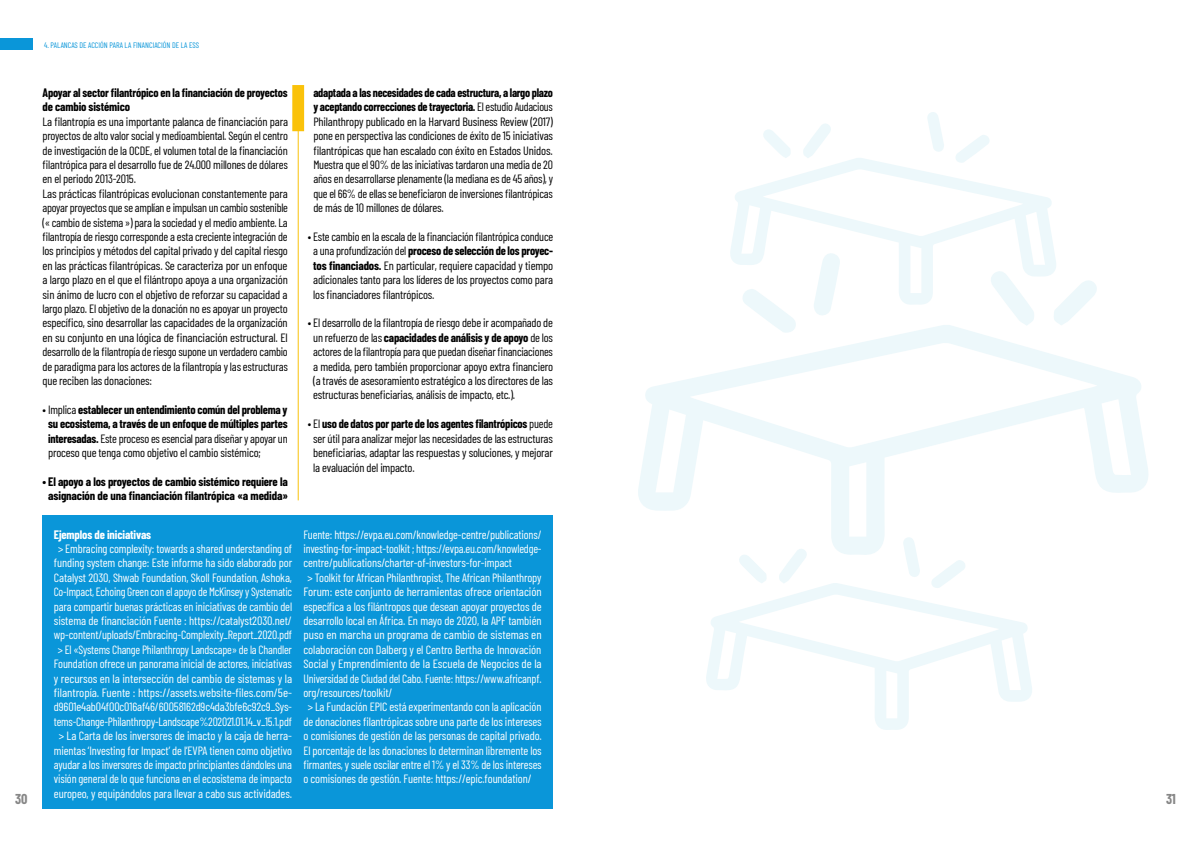
<style>
.page{position:relative;width:1191px;height:842px;background:#fff}
.page>*{position:absolute;margin:0;border:0;box-sizing:border-box;transform-origin:0 0}
.t1{font:700 14px "Barlow Condensed";color:#878787}
.t2{font:12px/14.4px "Barlow Condensed";letter-spacing:-.01em;color:#fff;text-align:center}
.t3{font:12px/14.4px "Barlow Condensed";letter-spacing:-.015em;color:#000;text-align:justify}
.t4{font:12px/14.4px "Barlow Condensed";letter-spacing:-.015em;color:#000;text-align:justify;scale:.96 1}
.t5{font:700 12px/14.4px "Barlow Condensed";letter-spacing:-.015em;color:#000}
.t6{font:12px "Barlow Condensed";letter-spacing:-.01em;color:#fff;scale:1.04 1}
.t7{font:700 12px "Barlow Condensed";letter-spacing:-.01em;color:#fff}
.t8{font:8px "Barlow Condensed";color:#0a96d9}
.s1{font-weight:400}
.s2{font-weight:700}
</style>
<div class="page">
<div style="left:43px;top:515px;width:510px;height:294px;background:#0a96d9"></div>
<svg style="left:292px;top:85px;width:12px;height:415px"></svg>
<svg style="left:638px;top:325px;width:510px;height:230px"></svg>
<svg style="left:814px;top:305px;width:17px;height:10px"></svg>
<svg style="left:741px;top:305px;width:56px;height:28px"></svg>
<svg style="left:989px;top:305px;width:45px;height:21px"></svg>
<svg style="left:1054px;top:280px;width:43px;height:45px"></svg>
<svg style="left:706px;top:583px;width:326px;height:147px"></svg>
<svg style="left:902px;top:537px;width:18px;height:40px"></svg>
<svg style="left:930px;top:560px;width:36px;height:28px"></svg>
<svg style="left:779px;top:548px;width:28px;height:35px"></svg>
<svg style="left:738px;top:554px;width:29px;height:29px"></svg>
<svg style="left:730px;top:158px;width:327px;height:147px"></svg>
<svg style="left:927px;top:112px;width:17px;height:40px"></svg>
<svg style="left:954px;top:135px;width:36px;height:28px"></svg>
<svg style="left:803px;top:124px;width:28px;height:34px"></svg>
<svg style="left:763px;top:129px;width:28px;height:29px"></svg>
<div style="left:0;top:38px;width:33px;height:12px;background:#0a96d9"></div>
<p class="t8" style="left:44px;top:39px;width:157px">4. PALANCAS DE ACCIÓN PARA LA FINANCIACIÓN DE LA ESS</p>
<p class="t5" style="left:43px;top:85px;width:247px">Apoyar al sector filantrópico en la financiación de proyectos de cambio sistémico</p>
<p class="t3" style="left:43px;top:113px;width:247px;text-align:left">La filantropía es una importante palanca de financiación para proyectos de alto valor social y medioambiental. Según el centro de investigación de la OCDE, el volumen total de la financiación filantrópica para el desarrollo fue de 24.000 millones de dólares en el periodo 2013-2015.<br>Las prácticas filantrópicas evolucionan constantemente para apoyar proyectos que se amplían e impulsan un cambio sostenible («cambio de sistema») para la sociedad y el medio ambiente. La filantropía de riesgo corresponde a esta creciente integración de los principios y métodos del capital privado y del capital riesgo en las prácticas filantrópicas. Se caracteriza por un enfoque a largo plazo en el que el filántropo apoya a una organización sin ánimo de lucro con el objetivo de reforzar su capacidad a largo plazo. El objetivo de la donación no es apoyar un proyecto específico, sino desarrollar las capacidades de la organización en su conjunto en una lógica de financiación estructural. El desarrollo de la filantropía de riesgo supone un verdadero cambio de paradigma para los actores de la filantropía y las estructuras que reciben las donaciones:</p>
<p class="t5" style="left:48px;top:402px;width:241px;text-align:justify;text-indent:-6px"><span class="s1">• Implica</span> establecer un entendimiento común del problema y su ecosistema, a través de un enfoque de múltiples partes interesadas. <span class="s1">Este proceso es esencial para diseñar y apoyar un proceso que tenga como objetivo el cambio sistémico;</span></p>
<p class="t5" style="left:43px;top:474px;width:247px;text-align:center">• El apoyo a los proyectos de cambio sistémico requiere la asignación de una financiación filantrópica «a medida»</p>
<p class="t4" style="left:313px;top:85px;width:251px"><span class="s2">adaptada a las necesidades de cada estructura, a largo plazo y aceptando correcciones de trayectoria.</span> El estudio Audacious Philanthropy publicado en la Harvard Business Review (2017) pone en perspectiva las condiciones de éxito de 15 iniciativas filantrópicas que han escalado con éxito en Estados Unidos.<br>Muestra que el 90% de las iniciativas tardaron una media de 20 años en desarrollarse plenamente (la mediana es de 45 años), y que el 66% de ellas se beneficiaron de inversiones filantrópicas de más de 10 millones de dólares.</p>
<p class="t3" style="left:313px;top:229px;width:241px;text-indent:-6px">• Este cambio en la escala de la financiación filantrópica conduce a una profundización del <span class="s2">proceso de selección de los proyec&shy;tos financiados.</span> En particular, requiere capacidad y tiempo adicionales tanto para los líderes de los proyectos como para los financiadores filantrópicos.</p>
<p class="t3" style="left:313px;top:315px;width:241px;text-indent:-6px">• El desarrollo de la filantropía de riesgo debe ir acompañado de un refuerzo de las <span class="s2">capacidades de análisis y de apoyo</span> de los actores de la filantropía para que puedan diseñar financiaciones a medida, pero también proporcionar apoyo extra financiero (a través de asesoramiento estratégico a los directores de las estructuras beneficiarias, análisis de impacto, etc.).</p>
<p class="t3" style="left:313px;top:416px;width:241px;text-indent:-6px">• El <span class="s2">uso de datos por parte de los agentes filantrópicos</span> puede ser útil para analizar mejor las necesidades de las estructuras beneficiarias, adaptar las respuestas y soluciones, y mejorar la evaluación del impacto.</p>
<p class="t7" style="left:54px;top:526px;width:99px">Ejemplos de iniciativas</p>
<p class="t2" style="left:54px;top:541px;width:240px">&gt; Embracing complexity: towards a shared understanding of funding system change: Este informe ha sido elaborado por Catalyst 2030, Shwab Foundation, Skoll Foundation, Ashoka, Co-Impact, Echoing Green con el apoyo de McKinsey y Systematic para compartir buenas prácticas en iniciativas de cambio del sistema de financiación Fuente : https://catalyst2030.net/ wp-content/uploads/Embracing-Complexity_Report_2020.pdf &gt; El «Systems Change Philanthropy Landscape» de la Chandler Foundation ofrece un panorama inicial de actores, iniciativas y recursos en la intersección del cambio de sistemas y la filantropía. Fuente : https://assets.website-files.com/5e&shy;d9601e4ab04f00c016af46/60058162d9c4da3bfe6c92c9_Sys&shy;tems-Change-Philanthropy-Landscape%202021.01.14_v_15.1.pdf &gt; La Carta de los inversores de imacto y la caja de herra&shy;mientas ‘Investing for Impact’ de l’EVPA tienen como objetivo ayudar a los inversores de impacto principiantes dándoles una visión general de lo que funciona en el ecosistema de impacto europeo, y equipándolos para llevar a cabo sus actividades.</p>
<p class="t2" style="left:303px;top:526px;width:240px">Fuente: https://evpa.eu.com/knowledge-centre/publications/</p>
<p class="t2" style="left:303px;top:541px;width:240px">investing-for-impact-toolkit ; https://evpa.eu.com/knowledge-</p>
<p class="t2" style="left:303px;top:555px;width:210px">centre/publications/charter-of-investors-for-impact</p>
<p class="t2" style="left:308px;top:569px;width:235px">&gt; Toolkit for African Philanthropist, The African Philanthropy</p>
<p class="t2" style="left:303px;top:584px;width:240px">Forum: este conjunto de herramientas ofrece orientación</p>
<p class="t2" style="left:303px;top:598px;width:240px">específica a los filántropos que desean apoyar proyectos de</p>
<p class="t2" style="left:303px;top:613px;width:240px">desarrollo local en África. En mayo de 2020, la APF también</p>
<p class="t6" style="left:303px;top:626px;width:231px">puso en marcha un programa de cambio de sistemas en</p>
<p class="t2" style="left:303px;top:641px;width:239px">colaboración con Dalberg y el Centro Bertha de Innovación</p>
<p class="t6" style="left:303px;top:655px;width:231px">Social y Emprendimiento de la Escuela de Negocios de la</p>
<p class="t2" style="left:303px;top:670px;width:240px">Universidad de Ciudad del Cabo. Fuente: https://www.africanpf.</p>
<p class="t2" style="left:303px;top:685px;width:91px">org/resources/toolkit/</p>
<p class="t2" style="left:308px;top:699px;width:235px">&gt; La Fundación EPIC está experimentando con la aplicación</p>
<p class="t2" style="left:303px;top:713px;width:240px">de donaciones filantrópicas sobre una parte de los intereses</p>
<p class="t2" style="left:303px;top:728px;width:240px">o comisiones de gestión de las personas de capital privado.</p>
<p class="t2" style="left:303px;top:742px;width:240px">El porcentaje de las donaciones lo determinan libremente los</p>
<p class="t2" style="left:303px;top:757px;width:240px">firmantes, y suele oscilar entre el 1% y el 33% de los intereses</p>
<p class="t2" style="left:303px;top:771px;width:230px">o comisiones de gestión. Fuente: https://epic.foundation/</p>
<p class="t1" style="left:15px;top:789px;width:14px">30</p>
<p class="t1" style="left:1166px;top:789px;width:11px">31</p>
</div>
